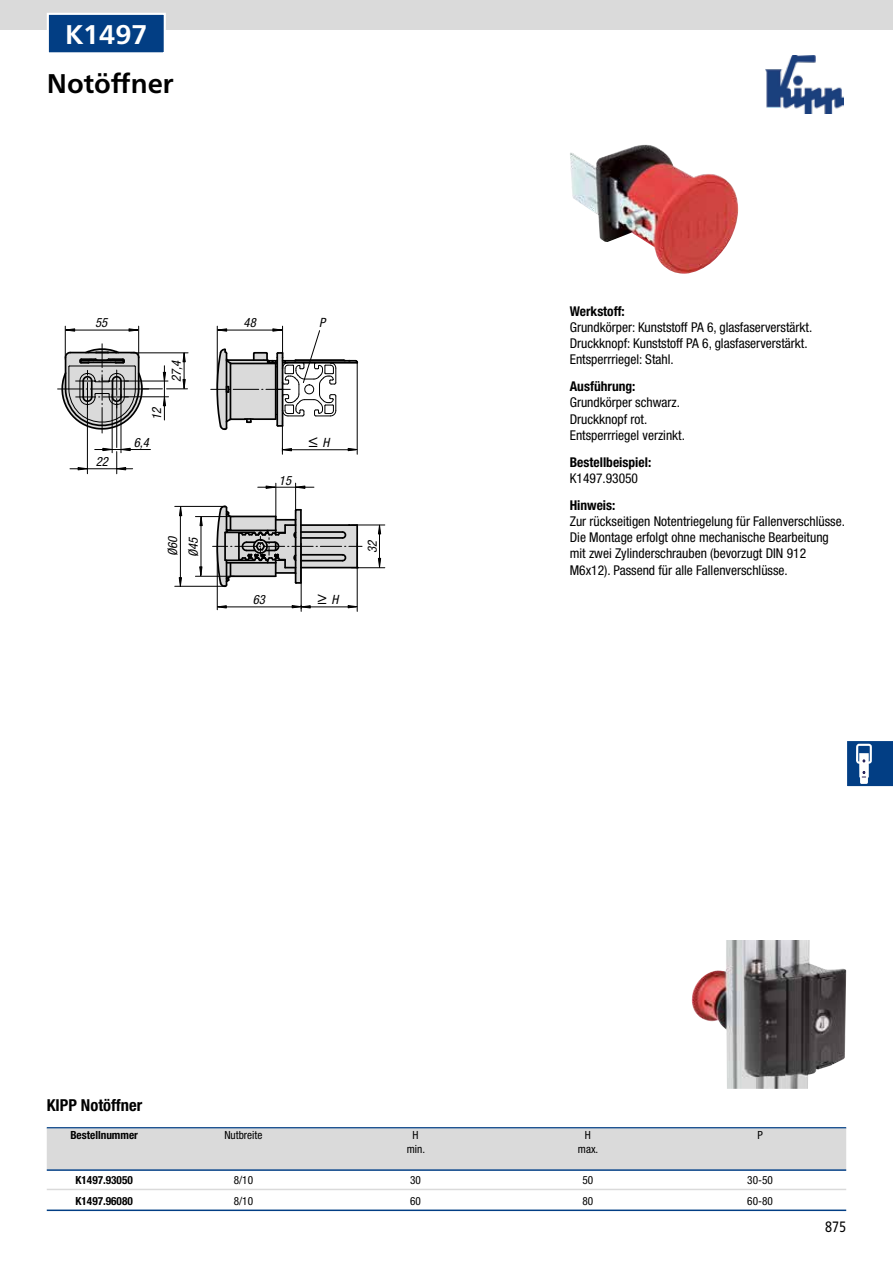
<style>
.page{position:relative;width:893px;height:1263px;background:#fff}
.page>*{position:absolute;margin:0;border:0;box-sizing:border-box;transform-origin:0 0}
.t1{font:700 27px "Frutiger Neue LTW1 G";color:#000}
.t2{font:700 27px "Frutiger Neue LTW1 G";color:#fff}
.t3{font:18px "Myriad Pro";color:#000}
.t4{font:700 condensed 16.5px "Helvetica Neue LTW1 G";color:#000}
.t5{font:15px "Frutiger Neue LTW1 G";color:#000;scale:.81 1}
.t6{font:condensed 13.5px/16.2px "Helvetica Neue LTW1 G";color:#000}
.t7{font:700 condensed 13.5px "Helvetica Neue LTW1 G";color:#000}
.t8{font:italic condensed 12.75px/20.7px "Helvetica Neue LTW1 G";color:#000}
.t9{font:condensed 11.25px "Helvetica Neue LTW1 G";color:#000}
.t10{font:700 condensed 11.25px "Helvetica Neue LTW1 G";color:#000}
.s1{font-family:"Helvetica Neue LTW1 G";font-style:italic;font-stretch:condensed;font-size:12.75px}
</style>
<div class="page">
<img style="left:765px;top:55px;width:79px;height:58px">
<div style="left:0;top:0;width:893px;height:30px;background:#dadada"></div>
<svg style="left:847px;top:741px;width:46px;height:46px;background:#34639b"></svg>
<img style="left:570px;top:145px;width:168px;height:129px">
<hr style="left:301px;top:543px;width:1px;height:68px;background:#000">
<hr style="left:357px;top:543px;width:1px;height:68px;background:#000">
<hr style="left:303px;top:606px;width:53px;height:1px;background:#000">
<svg style="left:347px;top:605px;width:11px;height:4px"></svg>
<hr style="left:219px;top:606px;width:81px;height:1px;background:#000">
<svg style="left:218px;top:605px;width:9px;height:4px"></svg>
<svg style="left:291px;top:605px;width:20px;height:4px"></svg>
<hr style="left:282px;top:420px;width:1px;height:34px;background:#000">
<hr style="left:357px;top:362px;width:1px;height:92px;background:#000">
<hr style="left:284px;top:449px;width:72px;height:1px;background:#000">
<svg style="left:283px;top:448px;width:9px;height:4px"></svg>
<svg style="left:347px;top:447px;width:11px;height:5px"></svg>
<hr style="left:195px;top:516px;width:39px;height:1px;background:#000">
<hr style="left:195px;top:576px;width:39px;height:1px;background:#000">
<hr style="left:201px;top:518px;width:1px;height:56px;background:#000">
<svg style="left:199px;top:516px;width:4px;height:10px"></svg>
<svg style="left:199px;top:566px;width:4px;height:10px"></svg>
<hr style="left:175px;top:506px;width:50px;height:1px;background:#000">
<hr style="left:175px;top:586px;width:50px;height:1px;background:#000">
<hr style="left:180px;top:509px;width:1px;height:74px;background:#000">
<svg style="left:179px;top:506px;width:4px;height:11px"></svg>
<svg style="left:178px;top:577px;width:4px;height:10px"></svg>
<hr style="left:351px;top:567px;width:34px;height:1px;background:#000">
<hr style="left:351px;top:524px;width:34px;height:1px;background:#000">
<hr style="left:379px;top:525px;width:1px;height:42px;background:#000">
<svg style="left:377px;top:557px;width:5px;height:11px"></svg>
<svg style="left:377px;top:524px;width:5px;height:11px"></svg>
<hr style="left:217px;top:326px;width:1px;height:64px;background:#000">
<hr style="left:282px;top:326px;width:1px;height:32px;background:#000">
<hr style="left:65px;top:326px;width:1px;height:33px;background:#000">
<hr style="left:138px;top:326px;width:1px;height:32px;background:#000">
<hr style="left:66px;top:330px;width:71px;height:1px;background:#000">
<svg style="left:65px;top:328px;width:11px;height:4px"></svg>
<svg style="left:128px;top:328px;width:11px;height:4px"></svg>
<hr style="left:112px;top:395px;width:1px;height:58px;background:#000">
<hr style="left:121px;top:395px;width:1px;height:58px;background:#000">
<hr style="left:95px;top:449px;width:55px;height:1px;background:#000">
<hr style="left:87px;top:402px;width:1px;height:72px;background:#000">
<hr style="left:116px;top:402px;width:1px;height:45px;background:#000">
<hr style="left:70px;top:468px;width:63px;height:1px;background:#000">
<svg style="left:102px;top:447px;width:29px;height:27px"></svg>
<svg style="left:77px;top:467px;width:11px;height:4px"></svg>
<hr style="left:217px;top:546px;width:1px;height:64px;background:#000">
<hr style="left:275px;top:483px;width:1px;height:37px;background:#000">
<hr style="left:295px;top:483px;width:1px;height:30px;background:#000">
<hr style="left:258px;top:487px;width:56px;height:1px;background:#000">
<svg style="left:295px;top:485px;width:11px;height:4px"></svg>
<svg style="left:265px;top:485px;width:11px;height:4px"></svg>
<svg style="left:57px;top:344px;width:131px;height:92px"></svg>
<svg style="left:211px;top:328px;width:148px;height:103px"></svg>
<svg style="left:213px;top:505px;width:149px;height:83px"></svg>
<img style="left:691px;top:940px;width:155px;height:149px">
<div style="left:48px;top:14px;width:117px;height:39px;background:#023e84"></div>
<div style="left:47px;top:13px;width:119px;height:41px;border:2px solid #fff"></div>
<hr style="left:47px;top:1127px;width:799px;height:1px;background:#023e84">
<div style="left:47px;top:1128px;width:799px;height:41px;background:#dadada"></div>
<hr style="left:47px;top:1169px;width:799px;height:2px;background:#023e84">
<hr style="left:47px;top:1189px;width:799px;height:1px;background:#dadada">
<hr style="left:47px;top:1209px;width:799px;height:2px;background:#023e84">
<h1 class="t2" style="left:65px;top:18px;width:84px">K1497</h1>
<h1 class="t1" style="left:47px;top:67px;width:128px">Notöffner</h1>
<p class="t8" style="left:95px;top:312px;width:14px">55</p>
<p class="t8" style="left:244px;top:312px;width:14px">48</p>
<p class="t8" style="left:96px;top:452px;width:14px">22</p>
<p class="t8" style="left:146px;top:420px;width:15px;rotate:-90deg">12</p>
<p class="t8" style="left:134px;top:432px;width:17px">6,4</p>
<p class="t8" style="left:166px;top:382px;width:23px;rotate:-90deg">27,4</p>
<p class="t8" style="left:319px;top:312px;width:8px">P</p>
<p class="t8" style="left:279px;top:470px;width:14px">15</p>
<h2 class="t3" style="left:308px;top:430px;width:23px">≤ <span class="s1">H</span></h2>
<p class="t8" style="left:163px;top:557px;width:23px;rotate:-90deg">Ø60<br>Ø45</p>
<p class="t8" style="left:362px;top:553px;width:15px;rotate:-90deg">32</p>
<p class="t8" style="left:253px;top:590px;width:14px">63</p>
<h2 class="t3" style="left:317px;top:587px;width:23px">≥ <span class="s1">H</span></h2>
<p class="t7" style="left:570px;top:303px;width:57px">Werkstoff:</p>
<p class="t6" style="left:570px;top:319px;width:244px">Grundkörper: Kunststoff PA 6, glasfaserverstärkt.<br>Druckknopf: Kunststoff PA 6, glasfaserverstärkt.<br>Entsperrriegel: Stahl.</p>
<p class="t7" style="left:570px;top:378px;width:67px">Ausführung:</p>
<p class="t6" style="left:570px;top:395px;width:117px">Grundkörper schwarz.<br>Druckknopf rot.<br>Entsperrriegel verzinkt.</p>
<p class="t7" style="left:570px;top:454px;width:83px">Bestellbeispiel:</p>
<p class="t6" style="left:570px;top:470px;width:70px">K1497.93050</p>
<p class="t7" style="left:570px;top:497px;width:47px">Hinweis:</p>
<p class="t6" style="left:570px;top:513px;width:277px">Zur rückseitigen Notentriegelung für Fallenverschlüsse.<br>Die Montage erfolgt ohne mechanische Bearbeitung mit zwei Zylinderschrauben (bevorzugt DIN 912<br>M6x12). Passend für alle Fallenverschlüsse.</p>
<p class="t4" style="left:47px;top:1095px;width:97px">KIPP Notöffner</p>
<p class="t10" style="left:70px;top:1128px;width:69px">Bestellnummer</p>
<p class="t9" style="left:224px;top:1128px;width:40px">Nutbreite</p>
<p class="t9" style="left:413px;top:1128px;width:8px">H</p>
<p class="t9" style="left:585px;top:1128px;width:8px">H</p>
<p class="t9" style="left:757px;top:1128px;width:7px">P</p>
<p class="t9" style="left:407px;top:1142px;width:20px">min.</p>
<p class="t9" style="left:578px;top:1142px;width:22px">max.</p>
<p class="t10" style="left:76px;top:1174px;width:59px">K1497.93050</p>
<p class="t9" style="left:234px;top:1174px;width:21px">8/10</p>
<p class="t9" style="left:410px;top:1174px;width:12px">30</p>
<p class="t9" style="left:582px;top:1174px;width:12px">50</p>
<p class="t9" style="left:747px;top:1174px;width:27px">30-50</p>
<p class="t10" style="left:75px;top:1194px;width:59px">K1497.96080</p>
<p class="t9" style="left:234px;top:1195px;width:21px">8/10</p>
<p class="t9" style="left:410px;top:1195px;width:12px">60</p>
<p class="t9" style="left:582px;top:1195px;width:12px">80</p>
<p class="t9" style="left:747px;top:1195px;width:27px">60-80</p>
<p class="t5" style="left:825px;top:1215px;width:27px">875</p>
</div>
